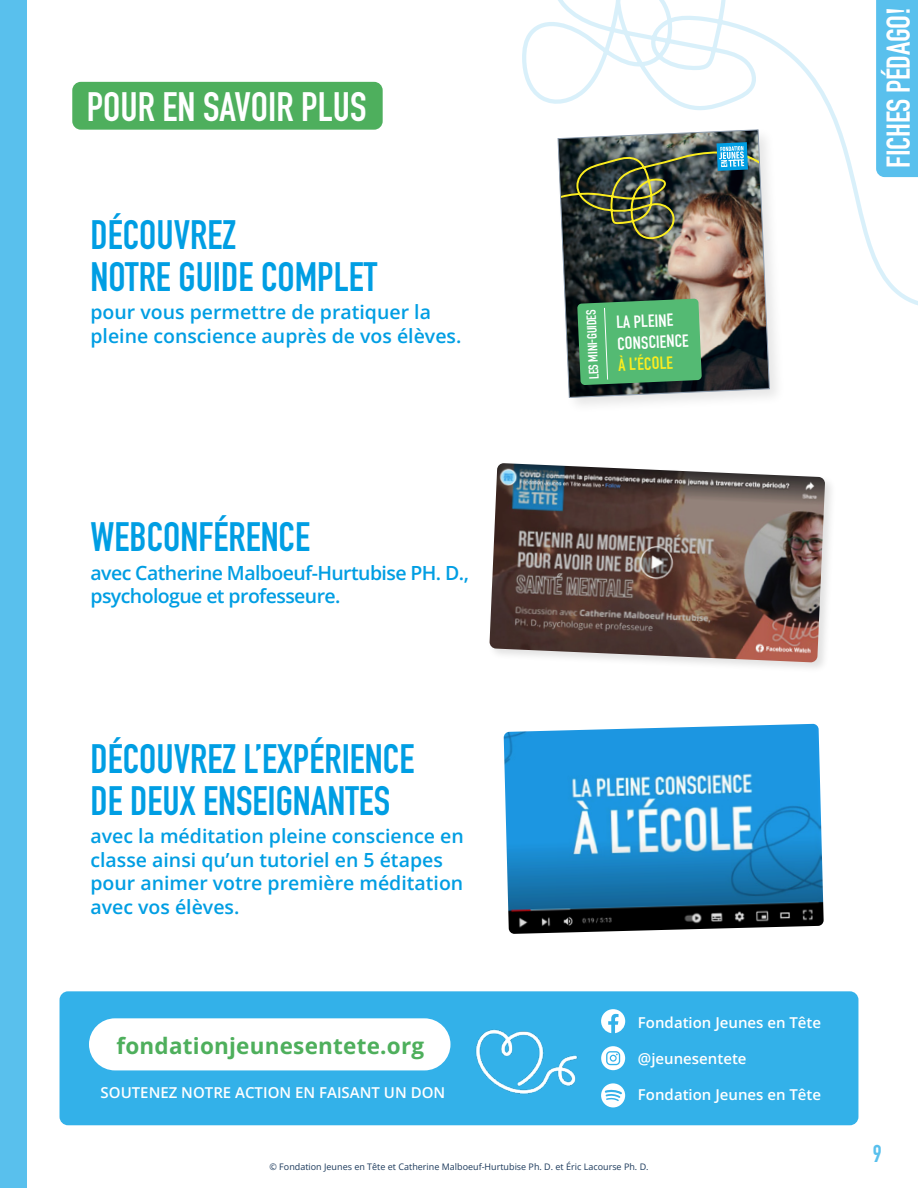
<style>
.page{position:relative;width:918px;height:1188px;background:#fff}
.page>*{position:absolute;margin:0;border:0;box-sizing:border-box;transform-origin:0 0}
.t1{font:700 40.5px/42px "DIN Condensed";color:#009ee3}
.t2{font:700 40.5px "DIN Condensed";color:#fff}
.t3{font:700 32.55px "DIN Condensed";letter-spacing:-.01em;color:#fff}
.t4{font:700 24px "DIN Condensed";color:#59c0ed}
.t5{font:700 22.5px "Open Sans";letter-spacing:.01em;color:#4eaf5c}
.t6{font:600 19.5px/23.4px "Open Sans";color:#009ee3}
.t7{font:600 19.5px/23.4px "Open Sans";letter-spacing:-.03em;color:#009ee3}
.t8{font:17.7px/21.1px "DIN Condensed";color:#fff}
.t9{font:17.7px "DIN Condensed";color:#fced1f}
.t10{font:600 15px "Open Sans";color:#fff}
.t11{font:13.35px "DIN Condensed";color:#fff}
.t12{font:9px "Open Sans";color:#1b395b}
</style>
<div class="page">
<div style="left:0;top:0;width:27px;height:1188px;background:#59c0ed"></div>
<div style="left:60px;top:991px;width:798px;height:134px;background:#33b1e9;border-radius:9px"></div>
<img style="left:429px;top:1018px;width:197px;height:90px">
<svg style="left:522px;top:0;width:396px;height:305px"></svg>
<div style="left:72px;top:82px;width:311px;height:48px;background:#4eaf5d;border-radius:9px"></div>
<svg style="left:601px;top:1009px;width:24px;height:24px"></svg>
<svg style="left:601px;top:1046px;width:24px;height:24px"></svg>
<svg style="left:601px;top:1083px;width:24px;height:24px"></svg>
<div style="left:555px;top:127px;width:231px;height:287px;background:#000;opacity:.1"></div>
<img style="left:558px;top:129px;width:212px;height:269px">
<div style="left:89px;top:1018px;width:361px;height:52px;background:#fff;border-radius:26px"></div>
<div style="left:487px;top:461px;width:350px;height:213px;background:#000;opacity:.12"></div>
<img style="left:489px;top:463px;width:336px;height:199px">
<img style="left:504px;top:724px;width:320px;height:210px">
<h1 class="t2" style="left:87px;top:80px;width:281px">POUR EN SAVOIR PLUS</h1>
<h1 class="t1" style="left:90px;top:213px;width:288px">DÉCOUVREZ<br>NOTRE GUIDE COMPLET</h1>
<p class="t6" style="left:90px;top:300px;width:372px">pour vous permettre de pratiquer la pleine conscience auprès de vos élèves.</p>
<p class="t8" style="left:616px;top:312px;width:74px;rotate:-2deg">LA PLEINE<br>CONSCIENCE</p>
<p class="t9" style="left:618px;top:355px;width:57px;rotate:-2deg">À L’ÉCOLE</p>
<p class="t11" style="left:586px;top:380px;width:72px;rotate:-92deg">LES MINI-GUIDES</p>
<h2 class="t3" style="left:876px;top:168px;width:162px;rotate:-90deg">FICHES PÉDAGO!</h2>
<h1 class="t1" style="left:90px;top:516px;width:221px">WEBCONFÉRENCE</h1>
<p class="t7" style="left:90px;top:560px;width:380px">avec Catherine Malboeuf-Hurtubise PH. D., psychologue et professeure.</p>
<h1 class="t1" style="left:90px;top:738px;width:325px">DÉCOUVREZ L’EXPÉRIENCE<br>DE DEUX ENSEIGNANTES</h1>
<p class="t6" style="left:90px;top:824px;width:375px">avec la méditation pleine conscience en classe ainsi qu’un tutoriel en 5 étapes pour animer votre première méditation avec vos élèves.</p>
<p class="t5" style="left:117px;top:1030px;width:309px">fondationjeunesentete.org</p>
<p class="t10" style="left:101px;top:1083px;width:346px">SOUTENEZ NOTRE ACTION EN FAISANT UN DON</p>
<p class="t10" style="left:638px;top:1012px;width:185px">Fondation Jeunes en Tête</p>
<p class="t10" style="left:638px;top:1048px;width:110px">@jeunesentete</p>
<p class="t10" style="left:638px;top:1084px;width:185px">Fondation Jeunes en Tête</p>
<p class="t12" style="left:270px;top:1161px;width:381px">© Fondation Jeunes en Tête et Catherine Malboeuf-Hurtubise Ph. D. et Éric Lacourse Ph. D.</p>
<p class="t4" style="left:873px;top:1138px;width:10px">9</p>
</div>
